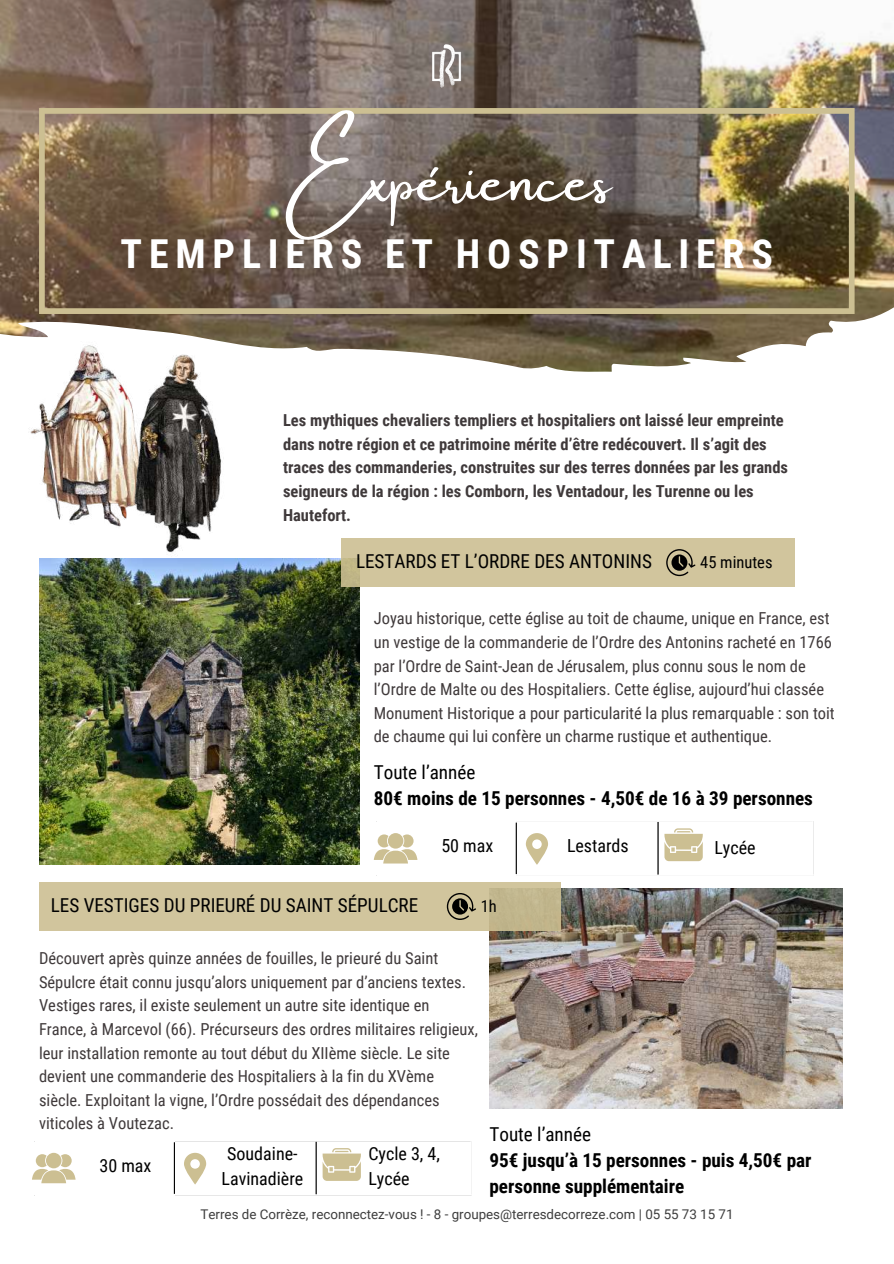
<style>
.page{position:relative;width:894px;height:1264px;background:#fff}
.page>*{position:absolute;margin:0;border:0;box-sizing:border-box;transform-origin:0 0}
.t1{font:62.4px "Amsterdam One";color:#fff}
.t2{font:700 39.9px "Roboto Condensed";letter-spacing:.17em;color:#fff}
.t3{font:700 19.2px/25.8px "Roboto Condensed";color:#000}
.t4{font:19.2px "Roboto Condensed";color:#000}
.t5{font:18px/24.8px "Roboto Condensed";color:#000;text-align:center}
.t6{font:16.5px/23.7px "Roboto Condensed";color:#3f393a}
.t7{font:700 16.5px/23.7px "Roboto Condensed";color:#3f393a}
.t8{font:16.5px "Roboto Condensed";color:#000}
.t9{font:13.35px "Roboto";color:#3d3d3d}
</style>
<div class="page">
<img style="left:0;top:0;width:893px;height:372px">
<img style="left:39px;top:108px;width:815px;height:206px">
<img style="left:414px;top:34px;width:64px;height:64px">
<img style="left:489px;top:888px;width:353px;height:220px">
<img style="left:39px;top:559px;width:321px;height:306px">
<div style="left:341px;top:538px;width:453px;height:48px;background:#d1c59d"></div>
<div style="left:39px;top:882px;width:521px;height:48px;background:linear-gradient(to right,#d4c8a0,#cabe96)"></div>
<svg style="left:666px;top:549px;width:29px;height:27px"></svg>
<svg style="left:446px;top:893px;width:30px;height:27px"></svg>
<img style="left:28px;top:341px;width:122px;height:186px">
<img style="left:131px;top:349px;width:107px;height:204px">
<hr style="left:515px;top:822px;width:1px;height:52px;background:#000">
<hr style="left:657px;top:821px;width:1px;height:53px;background:#000">
<svg style="left:373px;top:834px;width:44px;height:29px"></svg>
<div style="left:388px;top:833px;width:15px;height:15px;background:#ccbf92;border-radius:50%"></div>
<svg style="left:525px;top:833px;width:23px;height:31px"></svg>
<svg style="left:664px;top:828px;width:38px;height:33px"></svg>
<hr style="left:174px;top:1142px;width:1px;height:51px;background:#000">
<hr style="left:315px;top:1141px;width:1px;height:53px;background:#000">
<svg style="left:32px;top:1154px;width:44px;height:29px"></svg>
<div style="left:46px;top:1152px;width:15px;height:16px;background:#ccbf92;border-radius:50%"></div>
<svg style="left:184px;top:1152px;width:22px;height:32px"></svg>
<svg style="left:322px;top:1148px;width:39px;height:32px"></svg>
<h1 class="t1" style="left:282px;top:146px;width:330px">Expériences</h1>
<h2 class="t2" style="left:121px;top:231px;width:653px">TEMPLIERS ET HOSPITALIERS</h2>
<p class="t7" style="left:283px;top:408px;width:506px">Les mythiques chevaliers templiers et hospitaliers ont laissé leur empreinte dans notre région et ce patrimoine mérite d’être redécouvert. Il s’agit des traces des commanderies, construites sur des terres données par les grands seigneurs de la région : les Comborn, les Ventadour, les Turenne ou les Hautefort.</p>
<p class="t4" style="left:356px;top:549px;width:297px">LESTARDS ET L’ORDRE DES ANTONINS</p>
<p class="t8" style="left:700px;top:553px;width:74px">45 minutes</p>
<p class="t6" style="left:373px;top:606px;width:462px">Joyau historique, cette église au toit de chaume, unique en France, est un vestige de la commanderie de l’Ordre des Antonins racheté en 1766 par l’Ordre de Saint-Jean de Jérusalem, plus connu sous le nom de l’Ordre de Malte ou des Hospitaliers. Cette église, aujourd’hui classée Monument Historique a pour particularité la plus remarquable : son toit de chaume qui lui confère un charme rustique et authentique.</p>
<p class="t4" style="left:373px;top:761px;width:103px">Toute l’année</p>
<p class="t3" style="left:373px;top:785px;width:440px">80€ moins de 15 personnes - 4,50€ de 16 à 39 personnes</p>
<p class="t5" style="left:441px;top:833px;width:53px">50 max</p>
<p class="t5" style="left:567px;top:833px;width:63px">Lestards</p>
<p class="t5" style="left:714px;top:835px;width:43px">Lycée</p>
<p class="t4" style="left:51px;top:894px;width:369px">LES VESTIGES DU PRIEURÉ DU SAINT SÉPULCRE</p>
<p class="t8" style="left:480px;top:896px;width:18px">1h</p>
<p class="t6" style="left:39px;top:946px;width:440px">Découvert après quinze années de fouilles, le prieuré du Saint Sépulcre était connu jusqu’alors uniquement par d’anciens textes.<br>Vestiges rares, il existe seulement un autre site identique en France, à Marcevol (66). Précurseurs des ordres militaires religieux, leur installation remonte au tout début du XIIème siècle. Le site devient une commanderie des Hospitaliers à la fin du XVème siècle. Exploitant la vigne, l’Ordre possédait des dépendances viticoles à Voutezac.</p>
<p class="t5" style="left:99px;top:1153px;width:53px">30 max</p>
<p class="t5" style="left:221px;top:1141px;width:83px">Soudaine-<br>Lavinadière</p>
<p class="t5" style="left:368px;top:1141px;width:73px;text-align:left">Cycle 3, 4,<br>Lycée</p>
<p class="t4" style="left:489px;top:1123px;width:103px">Toute l’année</p>
<p class="t3" style="left:489px;top:1147px;width:323px">95€ jusqu’à 15 personnes - puis 4,50€ par personne supplémentaire</p>
<p class="t9" style="left:200px;top:1206px;width:534px">Terres de Corrèze, reconnectez-vous ! - 8 - groupes@terresdecorreze.com | 05 55 73 15 71</p>
</div>
